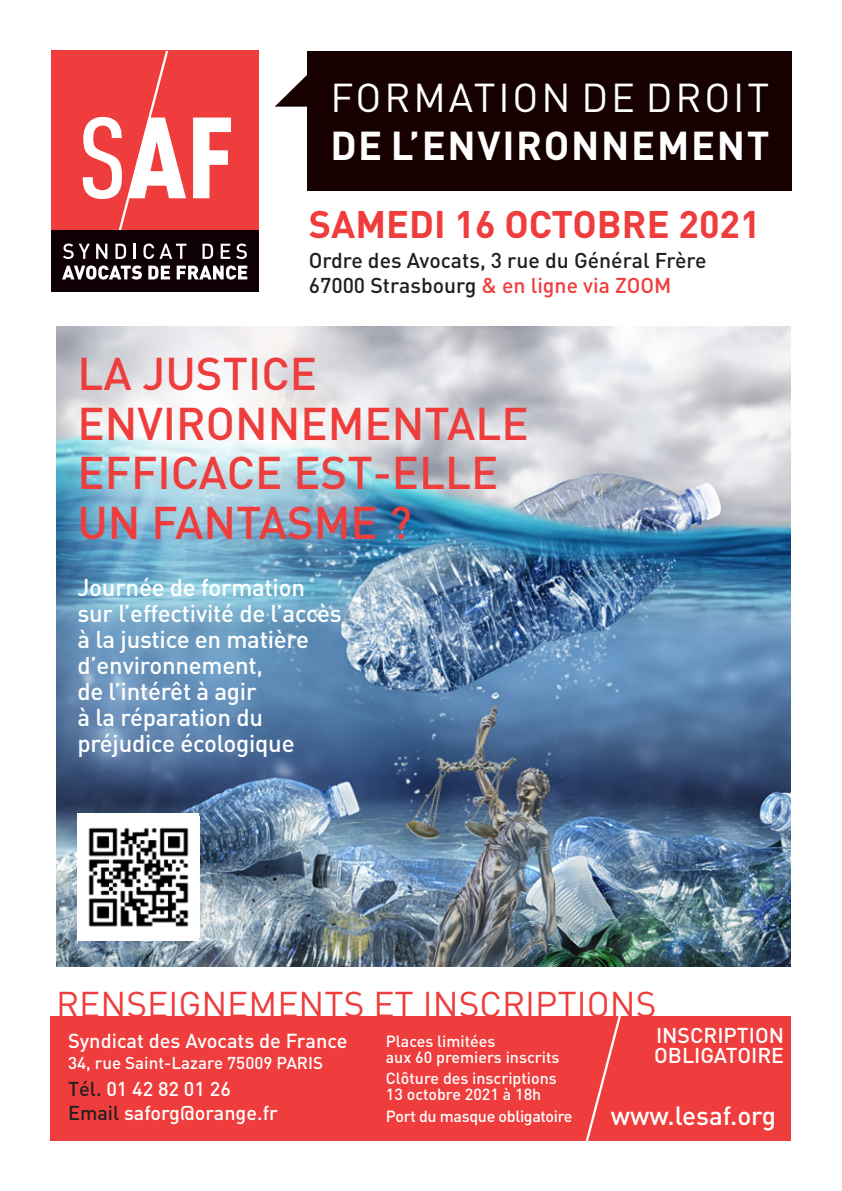
<style>
.page{position:relative;width:842px;height:1191px;background:#fff}
.page>*{position:absolute;margin:0;border:0;box-sizing:border-box;transform-origin:0 0}
.t1{font:500 45.2px/49.6px "DIN";color:#ee3d3c}
.t2{font:700 39.8px "DIN";letter-spacing:.04em;color:#fff}
.t3{font:39.8px "DIN";letter-spacing:.075em;color:#fff}
.t4{font:700 38px "DIN";color:#ee3d3c}
.t5{font:35.4px "DIN";color:#ee3d3c}
.t6{font:500 26px "DIN";color:#fff}
.t7{font:500 24px/26px "DIN";letter-spacing:-.01em;color:#fff}
.t8{font:500 21.2px/25.4px "DIN";color:#231f20}
.t9{font:500 21.2px/20px "DIN";color:#fff}
.t10{font:500 20px "DIN";color:#fff}
.t11{font:500 19.8px/23.8px "DIN";color:#fff}
.t12{font:500 17px "DIN";color:#fff}
.t13{font:500 16px/16px "DIN";color:#fff}
.t14{font:500 16px "DIN";letter-spacing:-.02em;color:#fff}
.s1{color:#ee3d3c}
.s2{color:#231f20}
</style>
<div class="page">
<img style="left:56px;top:326px;width:735px;height:640px">
<div style="left:307px;top:51px;width:484px;height:139px;background:#170000"></div>
<svg style="left:275px;top:75px;width:32px;height:32px"></svg>
<div style="left:51px;top:51px;width:207px;height:179px;background:#ee3d3c"></div>
<svg style="left:193px;top:118px;width:38px;height:80px"></svg>
<svg style="left:83px;top:51px;width:103px;height:179px"></svg>
<div style="left:51px;top:230px;width:207px;height:61px;background:#0f0003"></div>
<svg style="left:63px;top:243px;width:27px;height:16px"></svg>
<svg style="left:96px;top:244px;width:11px;height:15px"></svg>
<svg style="left:115px;top:244px;width:11px;height:15px"></svg>
<svg style="left:134px;top:244px;width:2px;height:15px"></svg>
<svg style="left:143px;top:243px;width:43px;height:16px"></svg>
<svg style="left:202px;top:244px;width:11px;height:15px"></svg>
<svg style="left:221px;top:244px;width:9px;height:15px"></svg>
<svg style="left:236px;top:243px;width:11px;height:16px"></svg>
<svg style="left:62px;top:265px;width:80px;height:14px"></svg>
<svg style="left:148px;top:266px;width:22px;height:13px"></svg>
<svg style="left:177px;top:265px;width:70px;height:14px"></svg>
<div style="left:51px;top:1015px;width:740px;height:125px;background:#ee3d3c"></div>
<svg style="left:575px;top:1015px;width:50px;height:126px"></svg>
<div style="left:77px;top:813px;width:122px;height:128px;background:#fff"></div>
<img style="left:88px;top:827px;width:101px;height:100px">
<h2 class="t3" style="left:330px;top:73px;width:440px">FORMATION DE DROIT</h2>
<h2 class="t2" style="left:330px;top:119px;width:441px">DE L’ENVIRONNEMENT</h2>
<h3 class="t4" style="left:309px;top:199px;width:454px">SAMEDI 16 OCTOBRE 2021</h3>
<p class="t8" style="left:309px;top:246px;width:399px">Ordre des Avocats, 3 rue du Général Frère<br>67000 Strasbourg <span class="s1">&amp; en ligne via ZOOM</span></p>
<h1 class="t1" style="left:77px;top:348px;width:453px">LA JUSTICE<br>ENVIRONNEMENTALE<br>EFFICACE EST-ELLE<br>UN FANTASME ?</h1>
<p class="t7" style="left:77px;top:573px;width:266px">Journée de formation sur l’effectivité de l’accès à la justice en matière d’environnement,<br>de l’intérêt à agir<br>à la réparation du préjudice écologique</p>
<h3 class="t5" style="left:56px;top:981px;width:602px">RENSEIGNEMENTS ET INSCRIPTIONS</h3>
<p class="t10" style="left:68px;top:1028px;width:281px">Syndicat des Avocats de France</p>
<p class="t12" style="left:68px;top:1051px;width:256px">34, rue Saint-Lazare 75009 PARIS</p>
<p class="t11" style="left:68px;top:1076px;width:211px"><span class="s2">Tél.</span> 01 42 82 01 26<br><span class="s2">Email</span> saforg@orange.fr</p>
<p class="t9" style="left:654px;top:1024px;width:131px">INSCRIPTION<br>OBLIGATOIRE</p>
<p class="t13" style="left:386px;top:1032px;width:175px">Places limitées<br>aux 60 premiers inscrits</p>
<p class="t13" style="left:386px;top:1070px;width:172px">Clôture des inscriptions<br>13 octobre 2021 à 18h</p>
<p class="t14" style="left:386px;top:1106px;width:188px">Port du masque obligatoire</p>
<p class="t6" style="left:611px;top:1098px;width:167px">www.lesaf.org</p>
</div>
